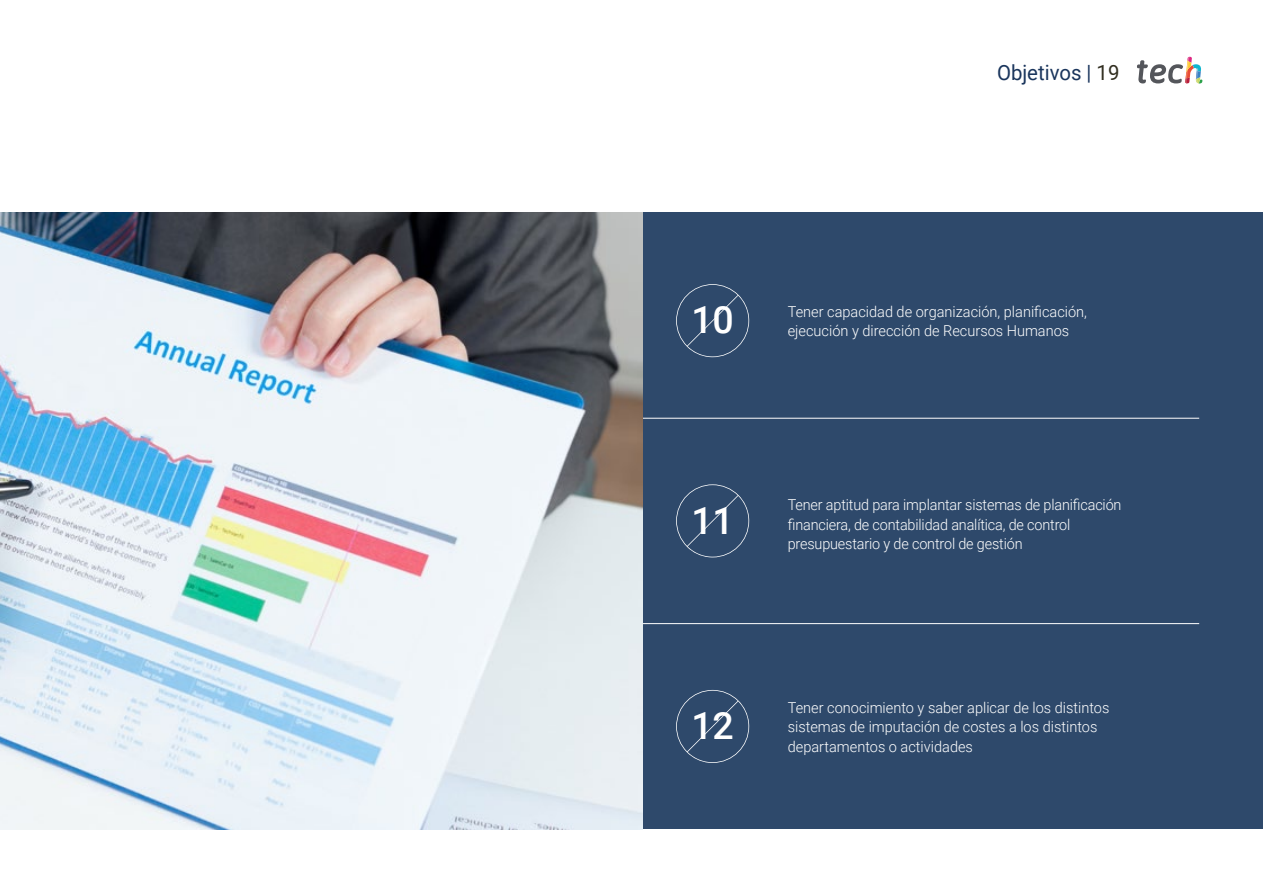
<style>
.page{position:relative;width:1263px;height:893px;background:#fff}
.page>*{position:absolute;margin:0;border:0;box-sizing:border-box;transform-origin:0 0}
.t1{font:500 37.5px "Roboto";color:#fff}
.t2{font:21px "Roboto";color:#1a355c}
.t3{font:300 15px/19.5px "Roboto";color:#fff}
.t4{font:300 15px/19.5px "Roboto";color:#fff;scale:.96 1}
.s1{color:#312e20}
</style>
<div class="page">
<svg style="left:1137px;top:57px;width:65px;height:27px"></svg>
<div style="left:642px;top:213px;width:621px;height:616px;background:#2e496b"></div>
<svg style="left:676px;top:284px;width:73px;height:73px"></svg>
<svg style="left:676px;top:484px;width:73px;height:73px"></svg>
<svg style="left:676px;top:690px;width:73px;height:73px"></svg>
<hr style="left:0;top:418px;width:1199px;height:1px;background:#fff">
<hr style="left:0;top:623px;width:1199px;height:1px;background:#fff">
<img style="left:0;top:213px;width:642px;height:616px">
<h2 class="t2" style="left:997px;top:57px;width:124px">Objetivos | <span class="s1">19</span></h2>
<h1 class="t1" style="left:691px;top:294px;width:44px">10</h1>
<p class="t3" style="left:788px;top:301px;width:301px">Tener capacidad de organización, planificación, ejecución y dirección de Recursos Humanos</p>
<h1 class="t1" style="left:691px;top:494px;width:44px">11</h1>
<p class="t4" style="left:788px;top:494px;width:349px">Tener aptitud para implantar sistemas de planificación financiera, de contabilidad analítica, de control presupuestario y de control de gestión</p>
<h1 class="t1" style="left:691px;top:699px;width:44px">12</h1>
<p class="t3" style="left:788px;top:697px;width:323px">Tener conocimiento y saber aplicar de los distintos sistemas de imputación de costes a los distintos departamentos o actividades</p>
</div>
